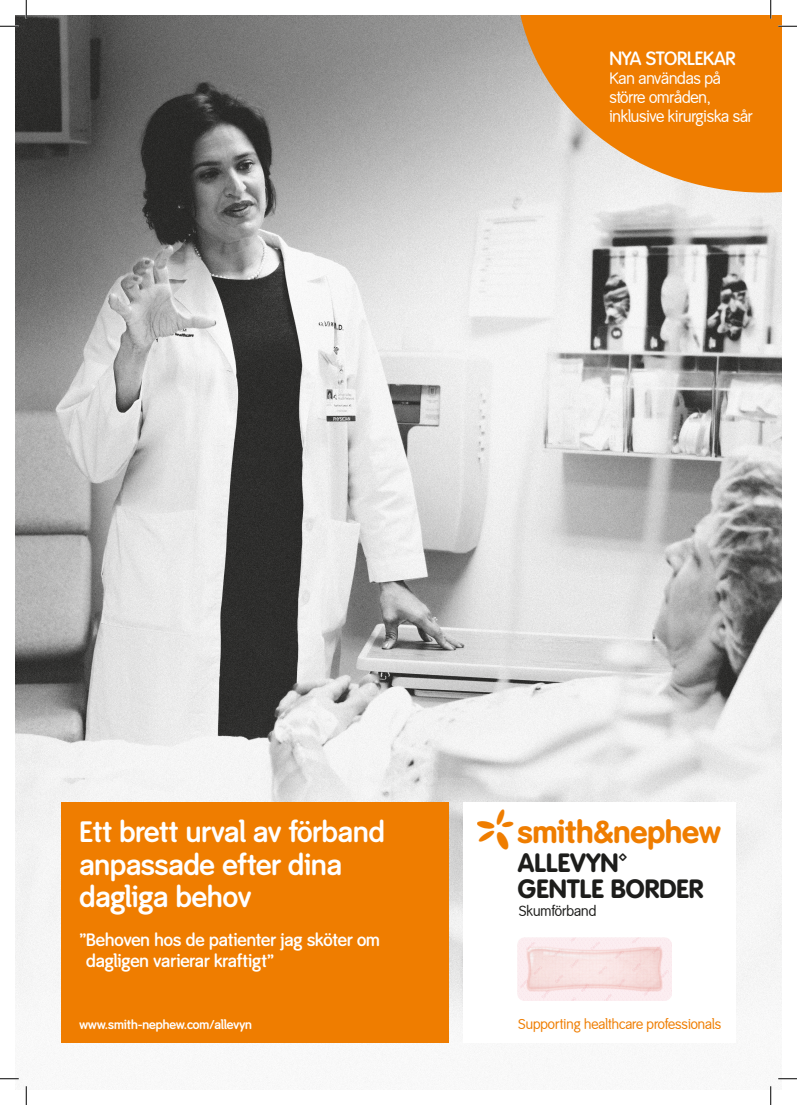
<style>
.page{position:relative;width:797px;height:1105px;background:#fff}
.page>*{position:absolute;margin:0;border:0;box-sizing:border-box;transform-origin:0 0}
.t1{font:31px "Smith&Nephew Logo";letter-spacing:-.005em;color:#ef7d00}
.Headline{font:700 28.75px/32.5px "Smith&Nephew";color:#fff}
.t2{font:26.12px/26.1px "Smith&Nephew Product";color:#1d1d1b}
.Headline-2{font:600 18.75px "Smith&Nephew";letter-spacing:-.01em;color:#fff}
.Headline-3{font:600 17.5px/21.2px "Smith&Nephew";letter-spacing:-.005em;color:#fff}
.Headline-4{font:16.25px/18.8px "Smith&Nephew";letter-spacing:-.01em;color:#fff}
.t3{font:14.38px "Smith&Nephew";color:#1d1d1b}
.t4{font:14.25px "Smith&Nephew";color:#1d1d1b}
.Address{font:14px "Smith&Nephew";color:#ef7d00}
.Closer_to_zero_url{font:700 12.5px "Smith&Nephew";color:#fff}
</style>
<div class="page">
<img style="left:16px;top:16px;width:765px;height:1073px">
<div style="left:62px;top:802px;width:386px;height:241px;background:#ef7d00"></div>
<div style="left:463px;top:802px;width:272px;height:241px;background:#fff"></div>
<img style="left:517px;top:937px;width:154px;height:63px">
<svg style="left:515px;top:16px;width:266px;height:177px;background:#e99437"></svg>
<svg style="left:0;top:25px;width:19px;height:2px"></svg>
<svg style="left:778px;top:25px;width:19px;height:2px"></svg>
<svg style="left:0;top:1078px;width:19px;height:1px"></svg>
<svg style="left:778px;top:1078px;width:19px;height:1px"></svg>
<svg style="left:25px;top:0;width:2px;height:19px"></svg>
<svg style="left:25px;top:1086px;width:2px;height:19px"></svg>
<svg style="left:770px;top:0;width:1px;height:19px"></svg>
<svg style="left:770px;top:1086px;width:1px;height:19px"></svg>
<p class="Headline-2" style="left:609px;top:47px;width:128px">NYA STORLEKAR</p>
<p class="Headline-4" style="left:609px;top:70px;width:145px">Kan användas på större områden, inklusive kirurgiska sår</p>
<p class="Headline" style="left:79px;top:816px;width:307px">Ett brett urval av förband anpassade efter dina dagliga behov</p>
<p class="Headline-3" style="left:86px;top:929px;width:295px;text-indent:-7px">”Behoven hos de patienter jag sköter om dagligen varierar kraftigt”</p>
<p class="t1" style="left:477px;top:809px;width:245px">*smith&amp;nephew</p>
<p class="t2" style="left:518px;top:850px;width:187px">ALLEVYN™<br>GENTLE BORDER</p>
<p class="t4" style="left:518px;top:903px;width:86px">Foam D essing</p>
<p class="t3" style="left:519px;top:903px;width:79px">Skumförband</p>
<p class="Closer_to_zero_url" style="left:79px;top:1017px;width:174px">www.smith-nephew.com/allevyn</p>
<p class="Address" style="left:518px;top:1016px;width:204px">Supporting healthcare professionals</p>
</div>
